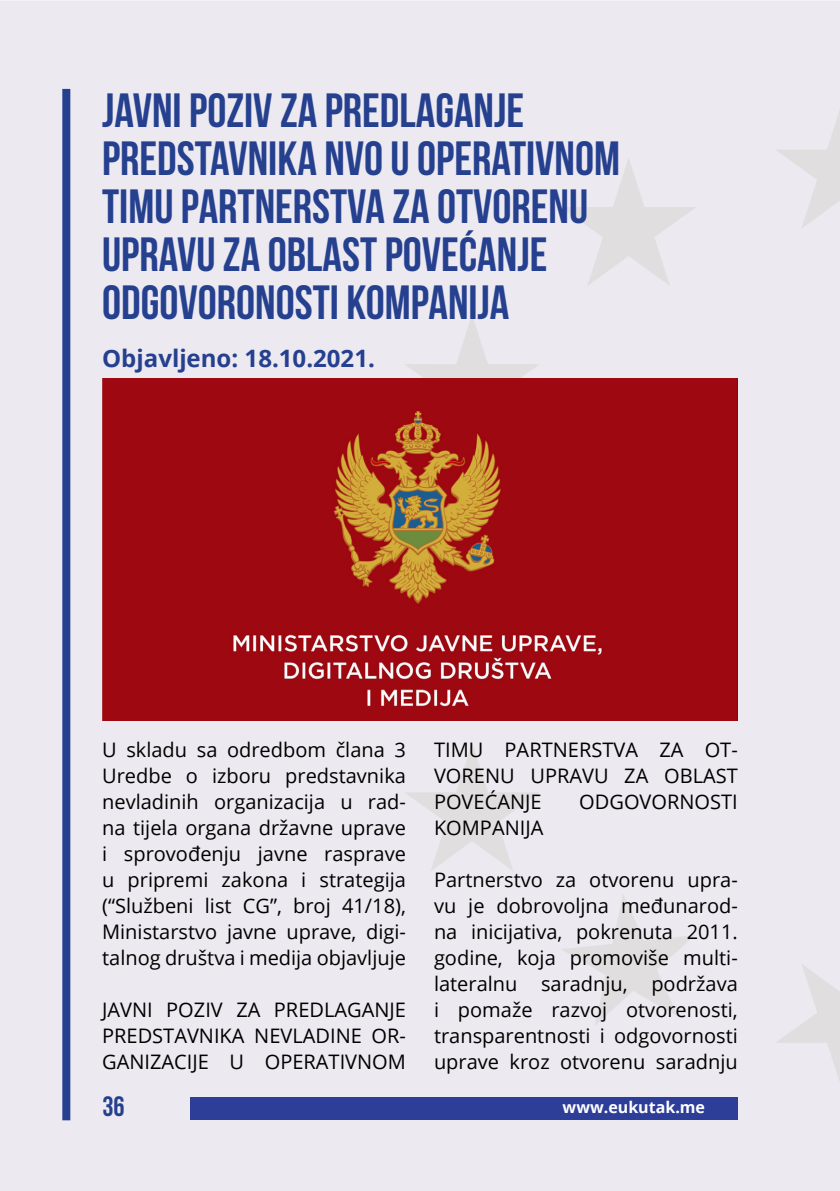
<style>
.page{position:relative;width:840px;height:1191px;background:#fff}
.page>*{position:absolute;margin:0;border:0;box-sizing:border-box;transform-origin:0 0}
.t1{font:700 48px/48px "Bebas Neue";color:#25408f}
.t2{font:700 28px "Bebas Neue";color:#25408f}
.t3{font:700 24px "Open Sans";color:#25408f}
.t4{font:20px/26px "Open Sans";color:#000;text-align:justify}
.t5{font:700 16px "Open Sans";color:#fff}
</style>
<div class="page">
<div style="left:0;top:0;width:839px;height:1191px;background:#ece9f0"></div>
<div style="left:191px;top:1097px;width:546px;height:23px;background:#2d3e99"></div>
<div style="left:62px;top:89px;width:8px;height:1031px;background:#25408f"></div>
<img style="left:102px;top:378px;width:635px;height:342px">
<h1 class="t1" style="left:102px;top:86px;width:519px">JAVNI POZIV ZA PREDLAGANJE<br>PREDSTAVNIKA NVO U OPERATIVNOM<br>TIMU PARTNERSTVA ZA OTVORENU<br>UPRAVU ZA OBLAST POVEĆANJE<br>ODGOVORONOSTI KOMPANIJA</h1>
<p class="t3" style="left:102px;top:341px;width:274px">Objavljeno: 18.10.2021.</p>
<p class="t4" style="left:102px;top:736px;width:305px">U skladu sa odredbom člana 3<br>Uredbe o izboru predstavnika nevladinih organizacija u rad&shy;na tijela organa državne uprave i sprovođenju javne rasprave u pripremi zakona i strategija (“Službeni list CG”, broj 41/18), Ministarstvo javne uprave, digi&shy;talnog društva i medija objavljuje</p>
<p class="t4" style="left:102px;top:996px;width:305px">JAVNI POZIV ZA PREDLAGANJE PREDSTAVNIKA NEVLADINE OR-GANIZACIJE U OPERATIVNOM</p>
<p class="t4" style="left:434px;top:736px;width:305px">TIMU PARTNERSTVA ZA OT-VORENU UPRAVU ZA OBLAST POVEĆANJE</p>
<p class="t4" style="left:579px;top:788px;width:160px">ODGOVORNOSTI</p>
<p class="t4" style="left:434px;top:814px;width:111px">KOMPANIJA</p>
<p class="t4" style="left:434px;top:866px;width:305px">Partnerstvo za otvorenu upra&shy;vu je dobrovoljna međunarod&shy;na inicijativa, pokrenuta 2011. godine, koja promoviše multi&shy;lateralnu saradnju, podržava i pomaže razvoj otvorenosti, transparentnosti i odgovornosti uprave kroz otvorenu saradnju</p>
<h2 class="t2" style="left:102px;top:1090px;width:24px">36</h2>
<p class="t5" style="left:562px;top:1096px;width:144px">www.eukutak.me</p>
</div>
